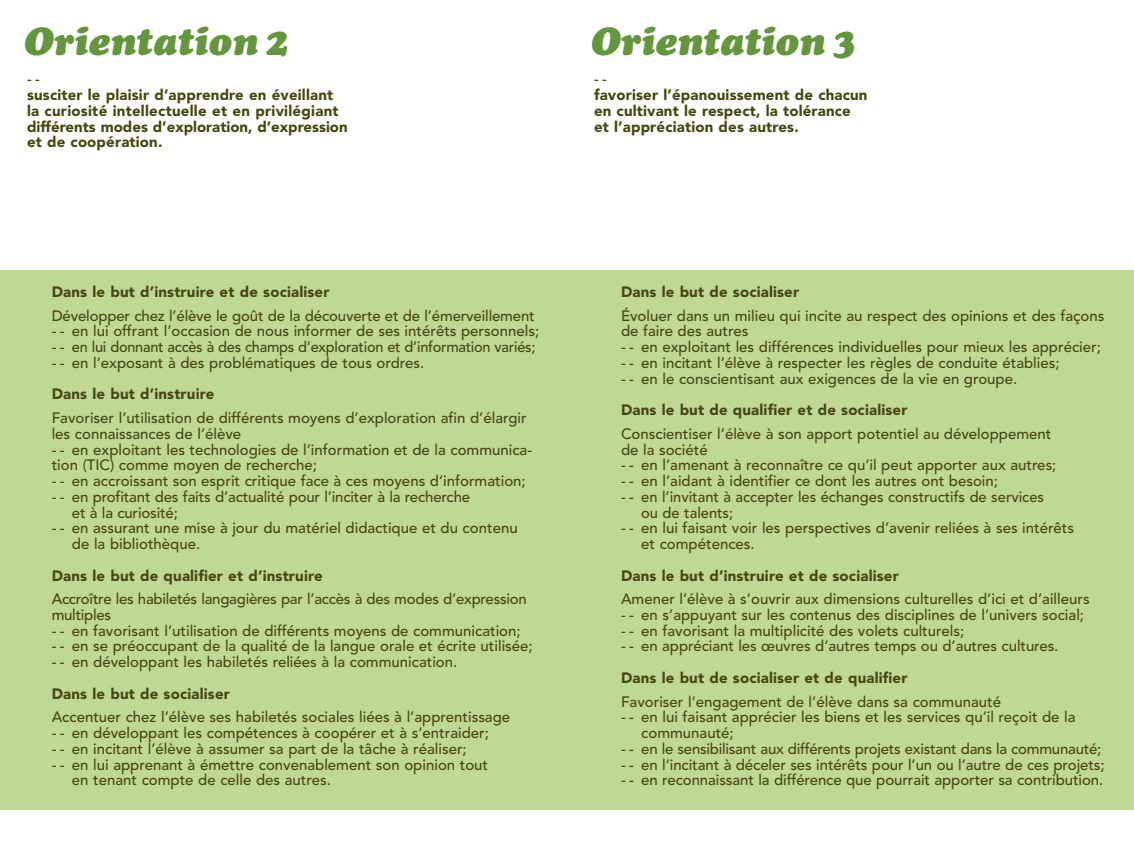
<style>
.page{position:relative;width:1134px;height:864px;background:#fff}
.page>*{position:absolute;margin:0;border:0;box-sizing:border-box;transform-origin:0 0}
.t1{font:italic 900 39px "Cooper";color:#64973d}
.t2{font:500 15px/15.8px "Avenir";color:#46460f}
.t3{font:900 15px/15.8px "Avenir";letter-spacing:.01em;color:#46460f}
</style>
<div class="page">
<div style="left:0;top:270px;width:1134px;height:540px;background:#c0d895"></div>
<h1 class="t1" style="left:24px;top:27px;width:266px">Orientation 2</h1>
<p class="t2" style="left:27px;top:73px;width:14px">--</p>
<p class="t3" style="left:27px;top:88px;width:322px">susciter le plaisir d’apprendre en éveillant la curiosité intellectuelle et en privilégiant différents modes d’exploration, d’expression et de coopération.</p>
<h1 class="t1" style="left:591px;top:27px;width:266px">Orientation 3</h1>
<p class="t2" style="left:594px;top:73px;width:14px">--</p>
<p class="t3" style="left:594px;top:88px;width:275px">favoriser l’épanouissement de chacun en cultivant le respect, la tolérance et l’appréciation des autres.</p>
<p class="t3" style="left:52px;top:285px;width:279px">Dans le but d’instruire et de socialiser</p>
<p class="t2" style="left:52px;top:309px;width:485px">Développer chez l’élève le goût de la découverte et de l’émerveillement</p>
<p class="t2" style="left:52px;top:325px;width:489px">- - en lui offrant l’occasion de nous informer de ses intérêts personnels;</p>
<p class="t2" style="left:52px;top:341px;width:485px">- - en lui donnant accès à des champs d’exploration et d’information variés;</p>
<p class="t2" style="left:52px;top:357px;width:374px">- - en l’exposant à des problématiques de tous ordres.</p>
<p class="t3" style="left:52px;top:388px;width:164px">Dans le but d’instruire</p>
<p class="t2" style="left:52px;top:412px;width:477px">Favoriser l’utilisation de différents moyens d’exploration afin d’élargir les connaissances de l’élève</p>
<p class="t2" style="left:52px;top:443px;width:482px">- - en exploitant les technologies de l’information et de la communica&shy;tion (TIC) comme moyen de recherche;</p>
<p class="t2" style="left:52px;top:475px;width:476px">- - en accroissant son esprit critique face à ces moyens d’information;</p>
<p class="t2" style="left:72px;top:490px;width:400px;text-indent:-20px">- - en profitant des faits d’actualité pour l’inciter à la recherche et à la curiosité;</p>
<p class="t2" style="left:72px;top:522px;width:447px;text-indent:-20px">- - en assurant une mise à jour du matériel didactique et du contenu de la bibliothèque.</p>
<p class="t3" style="left:52px;top:569px;width:273px">Dans le but de qualifier et d’instruire</p>
<p class="t2" style="left:52px;top:593px;width:477px">Accroître les habiletés langagières par l’accès à des modes d’expression multiples</p>
<p class="t2" style="left:52px;top:624px;width:471px">- - en favorisant l’utilisation de différents moyens de communication;</p>
<p class="t2" style="left:52px;top:640px;width:483px">- - en se préoccupant de la qualité de la langue orale et écrite utilisée;</p>
<p class="t2" style="left:52px;top:656px;width:407px">- - en développant les habiletés reliées à la communication.</p>
<p class="t3" style="left:52px;top:687px;width:180px">Dans le but de socialiser</p>
<p class="t2" style="left:52px;top:711px;width:460px">Accentuer chez l’élève ses habiletés sociales liées à l’apprentissage</p>
<p class="t2" style="left:52px;top:727px;width:439px">- - en développant les compétences à coopérer et à s’entraider;</p>
<p class="t2" style="left:52px;top:742px;width:417px">- - en incitant l’élève à assumer sa part de la tâche à réaliser;</p>
<p class="t2" style="left:72px;top:758px;width:418px;text-indent:-20px">- - en lui apprenant à émettre convenablement son opinion tout en tenant compte de celle des autres.</p>
<p class="t3" style="left:621px;top:285px;width:180px">Dans le but de socialiser</p>
<p class="t2" style="left:621px;top:309px;width:485px">Évoluer dans un milieu qui incite au respect des opinions et des façons de faire des autres</p>
<p class="t2" style="left:621px;top:341px;width:481px">- - en exploitant les différences individuelles pour mieux les apprécier;</p>
<p class="t2" style="left:621px;top:357px;width:440px">- - en incitant l’élève à respecter les règles de conduite établies;</p>
<p class="t2" style="left:621px;top:372px;width:398px">- - en le conscientisant aux exigences de la vie en groupe.</p>
<p class="t3" style="left:621px;top:403px;width:288px">Dans le but de qualifier et de socialiser</p>
<p class="t2" style="left:621px;top:427px;width:432px">Conscientiser l’élève à son apport potentiel au développement de la société</p>
<p class="t2" style="left:621px;top:459px;width:437px">- - en l’amenant à reconnaître ce qu’il peut apporter aux autres;</p>
<p class="t2" style="left:621px;top:475px;width:379px">- - en l’aidant à identifier ce dont les autres ont besoin;</p>
<p class="t2" style="left:641px;top:490px;width:404px;text-indent:-20px">- - en l’invitant à accepter les échanges constructifs de services ou de talents;</p>
<p class="t2" style="left:641px;top:522px;width:434px;text-indent:-20px">- - en lui faisant voir les perspectives d’avenir reliées à ses intérêts et compétences.</p>
<p class="t3" style="left:621px;top:569px;width:279px">Dans le but d’instruire et de socialiser</p>
<p class="t2" style="left:621px;top:593px;width:470px">Amener l’élève à s’ouvrir aux dimensions culturelles d’ici et d’ailleurs</p>
<p class="t2" style="left:621px;top:609px;width:465px">- - en s’appuyant sur les contenus des disciplines de l’univers social;</p>
<p class="t2" style="left:621px;top:624px;width:345px">- - en favorisant la multiplicité des volets culturels;</p>
<p class="t2" style="left:621px;top:640px;width:439px">- - en appréciant les œuvres d’autres temps ou d’autres cultures.</p>
<p class="t3" style="left:621px;top:671px;width:288px">Dans le but de socialiser et de qualifier</p>
<p class="t2" style="left:621px;top:695px;width:382px">Favoriser l’engagement de l’élève dans sa communauté</p>
<p class="t2" style="left:641px;top:711px;width:436px;text-indent:-20px">- - en lui faisant apprécier les biens et les services qu’il reçoit de la communauté;</p>
<p class="t2" style="left:621px;top:742px;width:482px">- - en le sensibilisant aux différents projets existant dans la communauté;</p>
<p class="t2" style="left:621px;top:758px;width:485px">- - en l’incitant à déceler ses intérêts pour l’un ou l’autre de ces projets;</p>
<p class="t2" style="left:621px;top:774px;width:484px">- - en reconnaissant la différence que pourrait apporter sa contribution.</p>
</div>
